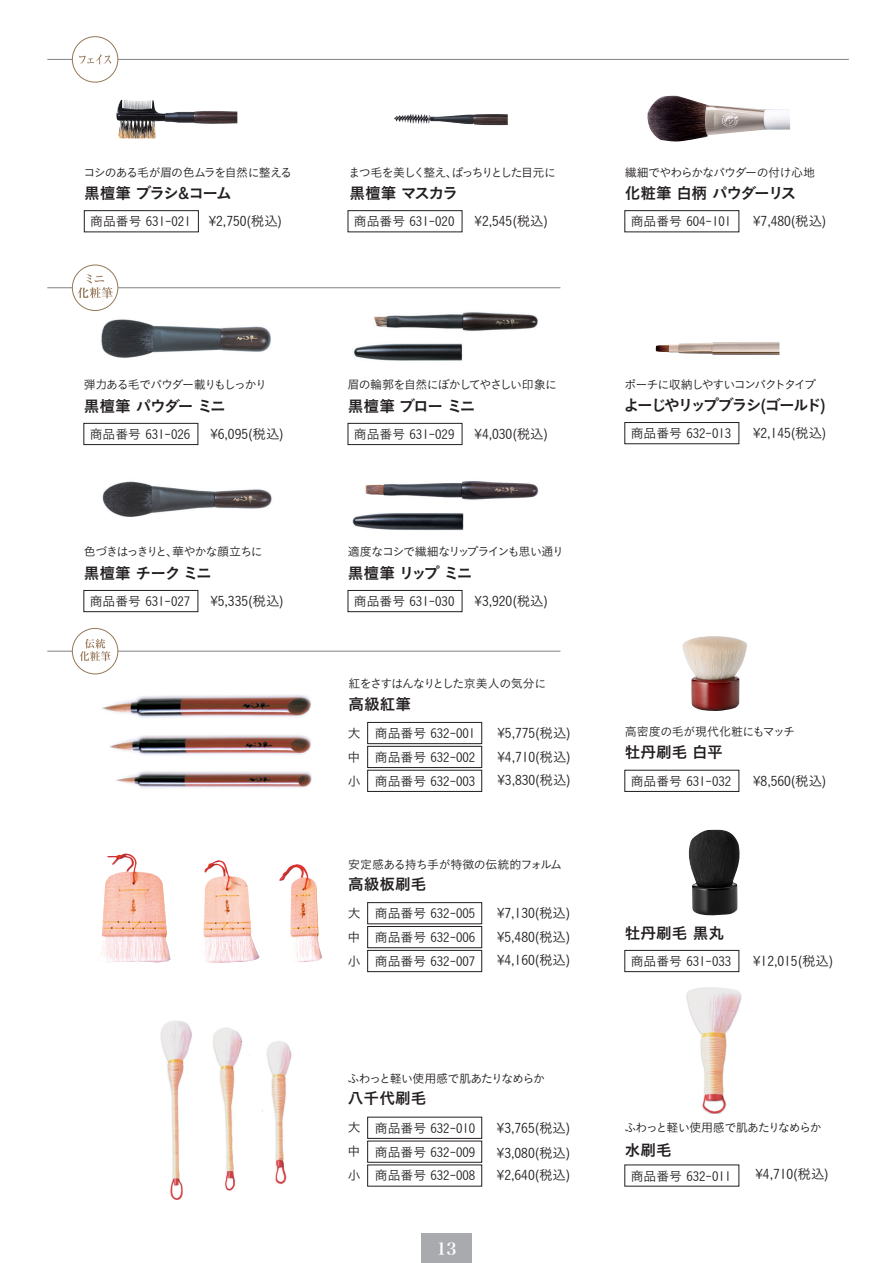
<style>
.page{position:relative;width:893px;height:1263px;background:#fff}
.page>*{position:absolute;margin:0;border:0;box-sizing:border-box;transform-origin:0 0}
.t1{font:16.5px "Hira Min Pro W6";color:#fff}
.t2{font:15.6px "Koburina Go Std W6";letter-spacing:-.045em;color:#231f20}
.t3{font:15.6px "Koburina Go Std W6";letter-spacing:-.08em;color:#231f20}
.t4{font:15.6px "Koburina Go Std W6";letter-spacing:-.13em;color:#231f20}
.t5{font:15.6px "Koburina Go Std W6";letter-spacing:-.105em;color:#231f20}
.t6{font:13.5px "Koburina Go Std W3";color:#231f20}
.t7{font:12.9px/24px "Koburina Go Std W3";color:#231f20;text-align:justify}
.t8{font:12px "Koburina Go Std W3";letter-spacing:-.09em;color:#231f20}
.t9{font:12px "Koburina Go Std W3";letter-spacing:-.115em;color:#231f20}
.t10{font:12px "Koburina Go Std W3";letter-spacing:-.045em;color:#231f20}
.t11{font:12px "Koburina Go Std W3";letter-spacing:-.035em;color:#231f20}
</style>
<div class="page">
<img style="left:688px;top:830px;width:52px;height:85px">
<img style="left:102px;top:481px;width:170px;height:36px">
<img style="left:354px;top:312px;width:184px;height:49px">
<img style="left:352px;top:481px;width:187px;height:50px">
<img style="left:100px;top:310px;width:171px;height:48px">
<img style="left:656px;top:342px;width:123px;height:13px">
<img style="left:160px;top:1021px;width:132px;height:178px">
<img style="left:116px;top:771px;width:196px;height:17px">
<img style="left:109px;top:735px;width:203px;height:20px">
<img style="left:102px;top:695px;width:209px;height:23px">
<img style="left:686px;top:988px;width:56px;height:125px">
<img style="left:98px;top:853px;width:73px;height:109px">
<img style="left:203px;top:860px;width:56px;height:103px">
<img style="left:279px;top:864px;width:43px;height:98px">
<img style="left:647px;top:96px;width:143px;height:46px">
<img style="left:394px;top:114px;width:85px;height:8px">
<img style="left:116px;top:100px;width:121px;height:39px">
<div style="left:421px;top:1233px;width:51px;height:30px;background:#a8aaad"></div>
<img style="left:682px;top:636px;width:65px;height:75px">
<hr style="left:47px;top:59px;width:802px;height:1px;background:#808285">
<hr style="left:47px;top:287px;width:513px;height:1px;background:#808285">
<div style="left:72px;top:37px;width:46px;height:45px;background:#fff;border-radius:50%"></div>
<div style="left:72px;top:36px;width:46px;height:47px;border:1px solid #967757;border-radius:50%"></div>
<svg style="left:79px;top:54px;width:32px;height:10px"></svg>
<div style="left:72px;top:265px;width:46px;height:45px;background:#fff;border-radius:50%"></div>
<div style="left:72px;top:265px;width:46px;height:46px;border:1px solid #967757;border-radius:50%"></div>
<svg style="left:77px;top:275px;width:36px;height:23px"></svg>
<hr style="left:47px;top:651px;width:513px;height:1px;background:#808285">
<div style="left:625px;top:770px;width:114px;height:22px;border:1px solid #231f20"></div>
<div style="left:625px;top:950px;width:114px;height:22px;border:1px solid #231f20"></div>
<div style="left:348px;top:423px;width:114px;height:22px;border:1px solid #231f20"></div>
<div style="left:348px;top:590px;width:114px;height:22px;border:1px solid #231f20"></div>
<div style="left:84px;top:423px;width:114px;height:22px;border:1px solid #231f20"></div>
<div style="left:84px;top:590px;width:114px;height:22px;border:1px solid #231f20"></div>
<div style="left:348px;top:210px;width:114px;height:22px;border:1px solid #231f20"></div>
<div style="left:84px;top:210px;width:115px;height:22px;border:1px solid #231f20"></div>
<div style="left:625px;top:210px;width:114px;height:22px;border:1px solid #231f20"></div>
<div style="left:625px;top:422px;width:114px;height:22px;border:1px solid #231f20"></div>
<div style="left:72px;top:628px;width:46px;height:46px;background:#fff;border-radius:50%"></div>
<div style="left:72px;top:628px;width:46px;height:46px;border:1px solid #967757;border-radius:50%"></div>
<svg style="left:80px;top:639px;width:31px;height:22px"></svg>
<div style="left:367px;top:902px;width:115px;height:22px;border:1px solid #231f20"></div>
<div style="left:367px;top:926px;width:115px;height:22px;border:1px solid #231f20"></div>
<div style="left:367px;top:950px;width:115px;height:22px;border:1px solid #231f20"></div>
<div style="left:367px;top:722px;width:115px;height:22px;border:1px solid #231f20"></div>
<div style="left:367px;top:746px;width:115px;height:22px;border:1px solid #231f20"></div>
<div style="left:367px;top:770px;width:115px;height:22px;border:1px solid #231f20"></div>
<p class="t9" style="left:348px;top:163px;width:209px">まつ毛を美しく整え、ぱっちりとした目元に</p>
<p class="t2" style="left:349px;top:181px;width:110px">黒檀筆 マスカラ</p>
<p class="t8" style="left:83px;top:163px;width:210px">コシのある毛が眉の色ムラを自然に整える</p>
<p class="t5" style="left:84px;top:181px;width:149px">黒檀筆 ブラシ&amp;コーム</p>
<p class="t6" style="left:209px;top:211px;width:75px">¥2,750(税込)</p>
<p class="t8" style="left:625px;top:163px;width:192px">繊細でやわらかなパウダーの付け心地</p>
<p class="t3" style="left:625px;top:181px;width:173px">化粧筆 白柄 パウダーリス</p>
<p class="t6" style="left:753px;top:211px;width:75px">¥7,480(税込)</p>
<p class="t7" style="left:90px;top:209px;width:102px">商品番号 631-021</p>
<p class="t7" style="left:354px;top:209px;width:102px">商品番号 631-020</p>
<p class="t6" style="left:475px;top:211px;width:75px">¥2,545(税込)</p>
<p class="t7" style="left:631px;top:209px;width:102px">商品番号 604-101</p>
<p class="t9" style="left:84px;top:376px;width:185px">弾力ある毛でパウダー載りもしっかり</p>
<p class="t3" style="left:84px;top:394px;width:143px">黒檀筆 パウダー ミニ</p>
<p class="t7" style="left:90px;top:422px;width:102px">商品番号 631-026</p>
<p class="t6" style="left:210px;top:424px;width:75px">¥6,095(税込)</p>
<p class="t8" style="left:84px;top:543px;width:181px">色づきはっきりと、華やかな顔立ちに</p>
<p class="t2" style="left:84px;top:561px;width:129px">黒檀筆 チーク ミニ</p>
<p class="t7" style="left:90px;top:589px;width:102px">商品番号 631-027</p>
<p class="t6" style="left:210px;top:591px;width:75px">¥5,335(税込)</p>
<p class="t8" style="left:348px;top:376px;width:211px">眉の輪郭を自然にぼかしてやさしい印象に</p>
<p class="t2" style="left:348px;top:394px;width:129px">黒檀筆 ブロー ミニ</p>
<p class="t7" style="left:354px;top:422px;width:102px">商品番号 631-029</p>
<p class="t6" style="left:475px;top:424px;width:75px">¥4,030(税込)</p>
<p class="t8" style="left:348px;top:543px;width:218px">適度なコシで繊細なリップラインも思い通り</p>
<p class="t2" style="left:348px;top:561px;width:126px">黒檀筆 リップ ミニ</p>
<p class="t7" style="left:354px;top:589px;width:102px">商品番号 631-030</p>
<p class="t6" style="left:475px;top:591px;width:75px">¥3,920(税込)</p>
<p class="t8" style="left:349px;top:675px;width:199px">紅をさすはんなりとした京美人の気分に</p>
<p class="t2" style="left:349px;top:692px;width:64px">高級紅筆</p>
<p class="t7" style="left:348px;top:721px;width:15px">大中小</p>
<p class="t7" style="left:375px;top:721px;width:102px">商品番号 632-001商品番号 632-002商品番号 632-003</p>
<p class="t6" style="left:497px;top:722px;width:75px">¥5,775(税込)</p>
<p class="t6" style="left:497px;top:770px;width:75px">¥3,830(税込)</p>
<p class="t6" style="left:497px;top:747px;width:75px">¥4,710(税込)</p>
<p class="t10" style="left:348px;top:855px;width:216px">安定感ある持ち手が特徴の伝統的フォルム</p>
<p class="t2" style="left:348px;top:872px;width:80px">高級板刷毛</p>
<p class="t7" style="left:348px;top:901px;width:15px">大中小</p>
<p class="t7" style="left:375px;top:901px;width:102px">商品番号 632-005商品番号 632-006商品番号 632-007</p>
<p class="t6" style="left:497px;top:902px;width:75px">¥7,130(税込)</p>
<p class="t6" style="left:497px;top:950px;width:75px">¥4,160(税込)</p>
<p class="t6" style="left:497px;top:927px;width:75px">¥5,480(税込)</p>
<p class="t8" style="left:348px;top:1069px;width:199px">ふわっと軽い使用感で肌あたりなめらか</p>
<p class="t2" style="left:348px;top:1086px;width:80px">八千代刷毛</p>
<p class="t7" style="left:348px;top:1115px;width:15px">大中小</p>
<p class="t7" style="left:375px;top:1116px;width:102px">商品番号 632-010商品番号 632-009商品番号 632-008</p>
<p class="t6" style="left:497px;top:1117px;width:75px">¥3,765(税込)</p>
<p class="t6" style="left:497px;top:1165px;width:75px">¥2,640(税込)</p>
<p class="t6" style="left:497px;top:1142px;width:75px">¥3,080(税込)</p>
<p class="t1" style="left:436px;top:1234px;width:22px">13</p>
<p class="t9" style="left:624px;top:375px;width:193px">ポーチに収納しやすいコンパクトタイプ</p>
<p class="t4" style="left:624px;top:393px;width:203px">よーじやリップブラシ(ゴールド)</p>
<p class="t6" style="left:753px;top:423px;width:75px">¥2,145(税込)</p>
<p class="t7" style="left:631px;top:421px;width:102px">商品番号 632-013</p>
<p class="t11" style="left:625px;top:723px;width:172px">高密度の毛が現代化粧にもマッチ</p>
<p class="t7" style="left:631px;top:769px;width:102px">商品番号 631-032</p>
<p class="t2" style="left:625px;top:741px;width:100px">牡丹刷毛 白平</p>
<p class="t6" style="left:753px;top:771px;width:75px">¥8,560(税込)</p>
<p class="t2" style="left:625px;top:921px;width:101px">牡丹刷毛 黒丸</p>
<p class="t7" style="left:631px;top:949px;width:102px">商品番号 631-033</p>
<p class="t6" style="left:753px;top:951px;width:82px">¥12,015(税込)</p>
<p class="t8" style="left:624px;top:1119px;width:199px">ふわっと軽い使用感で肌あたりなめらか</p>
<p class="t2" style="left:625px;top:1138px;width:49px">水刷毛</p>
<p class="t7" style="left:631px;top:1164px;width:102px">商品番号 632-011</p>
<p class="t6" style="left:755px;top:1164px;width:75px">¥4,710(税込)</p>
</div>
